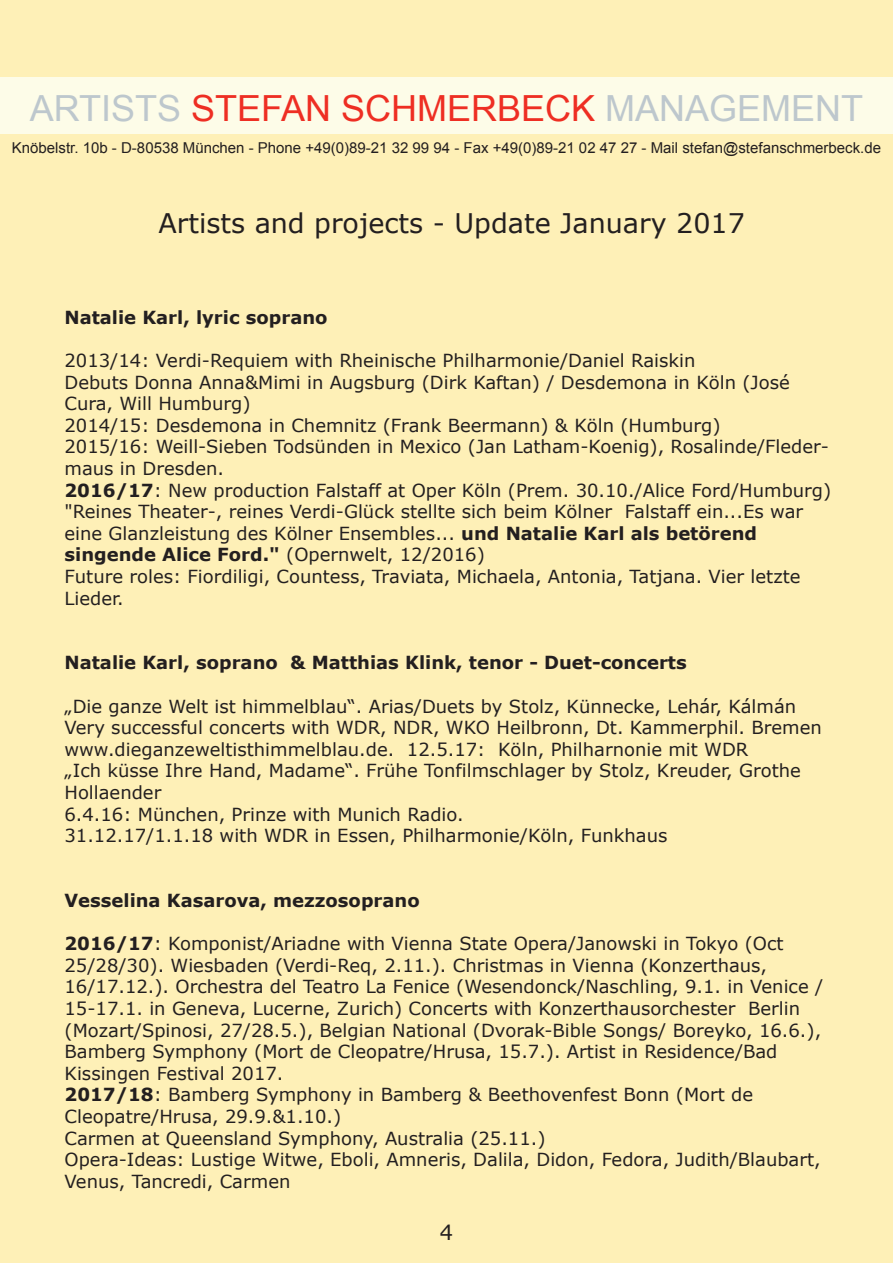
<style>
.page{position:relative;width:893px;height:1263px;background:#fef0b7}
.page>*{position:absolute;margin:0;border:0;box-sizing:border-box;transform-origin:0 0}
.t1{font:36px "Arial";color:#bdc7cd}
.t2{font:27px "Verdana";color:#231f20}
.t3{font:21px "Verdana";color:#231f20}
.t4{font:18px/21.6px "Verdana";color:#231f20}
.t5{font:700 18px "Verdana";color:#231f20}
.t6{font:15px "Arial";color:#231f20}
.s1{color:#ee2e23}
.s2{font-weight:700}
</style>
<div class="page">
<div style="left:0;top:78px;width:893px;height:56px;background:#fdfce8"></div>
<h1 class="t1" style="left:30px;top:88px;width:835px">ARTISTS <span class="s1">STEFAN SCHMERBECK</span> MANAGEMENT</h1>
<p class="t6" style="left:12px;top:140px;width:871px">Knöbelstr. 10b - D-80538 München - Phone +49(0)89-21 32 99 94 - Fax +49(0)89-21 02 47 27 - Mail stefan@stefanschmerbeck.de</p>
<h2 class="t2" style="left:158px;top:206px;width:588px">Artists and projects - Update January 2017</h2>
<p class="t5" style="left:65px;top:306px;width:265px">Natalie Karl, lyric soprano</p>
<p class="t4" style="left:65px;top:349px;width:768px">2013/14: Verdi-Requiem with Rheinische Philharmonie/Daniel Raiskin<br>Debuts Donna Anna&amp;Mimi in Augsburg (Dirk Kaftan) / Desdemona in Köln (José Cura, Will Humburg)<br>2014/15: Desdemona in Chemnitz (Frank Beermann) &amp; Köln (Humburg)<br>2015/16: Weill-Sieben Todsünden in Mexico (Jan Latham-Koenig), Rosalinde/Fleder&shy;maus in Dresden.<br><span class="s2">2016/17</span>: New production Falstaff at Oper Köln (Prem. 30.10./Alice Ford/Humburg) "Reines Theater-, reines Verdi-Glück stellte sich beim Kölner Falstaff ein...Es war eine Glanzleistung des Kölner Ensembles... <span class="s2">und Natalie Karl als betörend singende Alice Ford."</span> (Opernwelt, 12/2016)<br>Future roles: Fiordiligi, Countess, Traviata, Michaela, Antonia, Tatjana. Vier letzte Lieder.</p>
<p class="t5" style="left:65px;top:651px;width:624px">Natalie Karl, soprano &amp; Matthias Klink, tenor - Duet-concerts</p>
<p class="t4" style="left:65px;top:695px;width:759px">„Die ganze Welt ist himmelblau“. Arias/Duets by Stolz, Künnecke, Lehár, Kálmán Very successful concerts with WDR, NDR, WKO Heilbronn, Dt. Kammerphil. Bremen www.dieganzeweltisthimmelblau.de. 12.5.17: Köln, Philharnonie mit WDR<br>„Ich küsse Ihre Hand, Madame“. Frühe Tonfilmschlager by Stolz, Kreuder, Grothe Hollaender<br>6.4.16: München, Prinze with Munich Radio.<br>31.12.17/1.1.18 with WDR in Essen, Philharmonie/Köln, Funkhaus</p>
<p class="t5" style="left:65px;top:889px;width:357px">Vesselina Kasarova, mezzosoprano</p>
<p class="t4" style="left:65px;top:932px;width:760px"><span class="s2">2016/17</span>: Komponist/Ariadne with Vienna State Opera/Janowski in Tokyo (Oct 25/28/30). Wiesbaden (Verdi-Req, 2.11.). Christmas in Vienna (Konzerthaus, 16/17.12.). Orchestra del Teatro La Fenice (Wesendonck/Naschling, 9.1. in Venice / 15-17.1. in Geneva, Lucerne, Zurich) Concerts with Konzerthausorchester Berlin (Mozart/Spinosi, 27/28.5.), Belgian National (Dvorak-Bible Songs/ Boreyko, 16.6.), Bamberg Symphony (Mort de Cleopatre/Hrusa, 15.7.). Artist in Residence/Bad Kissingen Festival 2017.<br><span class="s2">2017/18</span>: Bamberg Symphony in Bamberg &amp; Beethovenfest Bonn (Mort de Cleopatre/Hrusa, 29.9.&amp;1.10.)<br>Carmen at Queensland Symphony, Australia (25.11.)<br>Opera-Ideas: Lustige Witwe, Eboli, Amneris, Dalila, Didon, Fedora, Judith/Blaubart, Venus, Tancredi, Carmen</p>
<p class="t3" style="left:440px;top:1219px;width:15px">4</p>
</div>
